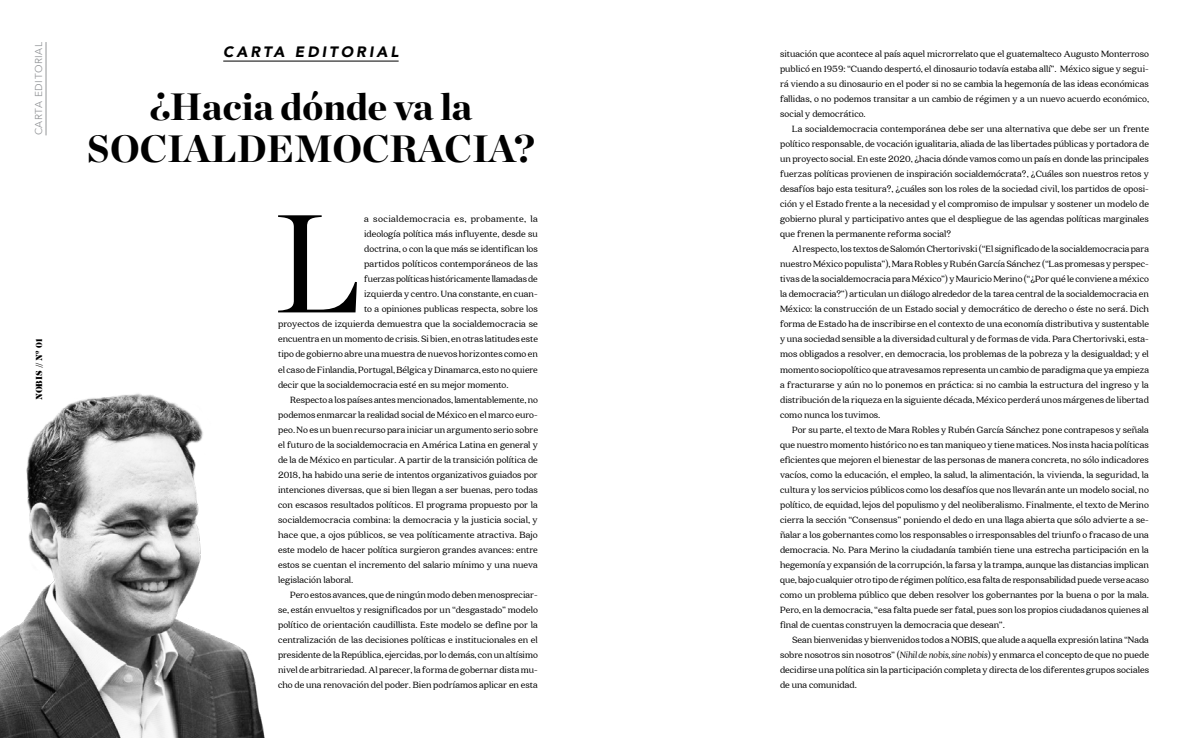
<style>
.page{position:relative;width:1191px;height:738px;background:#fff}
.page>*{position:absolute;margin:0;border:0;box-sizing:border-box;transform-origin:0 0}
.t1{font:139.1px "Chronicle Display";color:#000}
.t2{font:900 38px/42px "Chronicle Display";letter-spacing:-.005em;color:#000;text-align:center}
.t3{font:italic 900 15px "Avenir";letter-spacing:.2em;color:#000}
.t4{font:10px/15px "Quincy CF";color:#000;text-align:justify}
.t5{font:10px "Quincy CF";letter-spacing:.03em;color:#000}
.t6{font:10px "Avenir Next";letter-spacing:.06em;color:#939598}
.t7{font:8px "Cabernet JF Pro";color:#000}
.s1{font-style:italic}
</style>
<div class="page">
<hr style="left:46px;top:42px;width:1px;height:93px;background:#939598">
<hr style="left:223px;top:61px;width:175px;height:1px;background:#000">
<img style="left:0;top:393px;width:265px;height:344px">
<p class="t6" style="left:30px;top:135px;width:95px;rotate:-90deg">CARTA EDITORIAL</p>
<p class="t7" style="left:35px;top:399px;width:62px;rotate:-90deg">NOBIS // Nº 01</p>
<h3 class="t3" style="left:223px;top:39px;width:177px">CARTA EDITORIAL</h3>
<h2 class="t2" style="left:87px;top:83px;width:449px">¿Hacia dónde va la<br>SOCIALDEMOCRACIA?</h2>
<h1 class="t1" style="left:273px;top:157px;width:87px">L</h1>
<p class="t5" style="left:364px;top:213px;width:175px">a socialdemocracia es, probamente, la</p>
<p class="t4" style="left:364px;top:226px;width:175px">ideología política más influyente, desde su</p>
<p class="t4" style="left:364px;top:241px;width:175px">doctrina, o con la que más se identifican los</p>
<p class="t4" style="left:364px;top:256px;width:175px">partidos políticos contemporáneos de las</p>
<p class="t4" style="left:364px;top:271px;width:175px">fuerzas políticas históricamente llamadas de</p>
<p class="t4" style="left:364px;top:286px;width:175px">izquierda y centro. Una constante, en cuan-</p>
<p class="t4" style="left:364px;top:301px;width:175px">to a opiniones publicas respecta, sobre los</p>
<p class="t4" style="left:278px;top:316px;width:261px">proyectos de izquierda demuestra que la socialdemocracia se</p>
<p class="t4" style="left:278px;top:331px;width:261px">encuentra en un momento de crisis. Si bien, en otras latitudes este</p>
<p class="t4" style="left:278px;top:346px;width:261px">tipo de gobierno abre una muestra de nuevos horizontes como en</p>
<p class="t4" style="left:278px;top:361px;width:261px">el caso de Finlandia, Portugal, Bélgica y Dinamarca, esto no quiere</p>
<p class="t4" style="left:278px;top:376px;width:232px">decir que la socialdemocracia esté en su mejor momento.</p>
<p class="t4" style="left:290px;top:391px;width:249px">Respecto a los países antes mencionados, lamentablemente, no</p>
<p class="t4" style="left:278px;top:406px;width:261px">podemos enmarcar la realidad social de México en el marco euro-</p>
<p class="t4" style="left:278px;top:421px;width:261px">peo. No es un buen recurso para iniciar un argumento serio sobre</p>
<p class="t4" style="left:278px;top:436px;width:261px">el futuro de la socialdemocracia en América Latina en general y</p>
<p class="t4" style="left:278px;top:451px;width:261px">de la de México en particular. A partir de la transición política de</p>
<p class="t4" style="left:278px;top:466px;width:261px">2018, ha habido una serie de intentos organizativos guiados por</p>
<p class="t4" style="left:278px;top:481px;width:261px">intenciones diversas, que si bien llegan a ser buenas, pero todas</p>
<p class="t4" style="left:278px;top:496px;width:261px">con escasos resultados políticos. El programa propuesto por la</p>
<p class="t4" style="left:278px;top:511px;width:261px">socialdemocracia combina: la democracia y la justicia social, y</p>
<p class="t4" style="left:278px;top:526px;width:261px">hace que, a ojos públicos, se vea políticamente atractiva. Bajo</p>
<p class="t4" style="left:278px;top:541px;width:261px">este modelo de hacer política surgieron grandes avances: entre</p>
<p class="t4" style="left:278px;top:556px;width:261px">estos se cuentan el incremento del salario mínimo y una nueva</p>
<p class="t4" style="left:278px;top:571px;width:77px">legislación laboral.</p>
<p class="t4" style="left:290px;top:586px;width:249px">Pero estos avances, que de ningún modo deben menospreciar-</p>
<p class="t4" style="left:278px;top:601px;width:261px">se, están envueltos y resignificados por un “desgastado” modelo</p>
<p class="t4" style="left:278px;top:616px;width:261px">político de orientación caudillista. Este modelo se define por la</p>
<p class="t4" style="left:278px;top:631px;width:261px">centralización de las decisiones políticas e institucionales en el</p>
<p class="t4" style="left:278px;top:646px;width:261px">presidente de la República, ejercidas, por lo demás, con un altísimo</p>
<p class="t4" style="left:278px;top:661px;width:261px">nivel de arbitrariedad. Al parecer, la forma de gobernar dista mu-</p>
<p class="t4" style="left:278px;top:676px;width:261px">cho de una renovación del poder. Bien podríamos aplicar en esta</p>
<p class="t4" style="left:780px;top:46px;width:370px">situación que acontece al país aquel microrrelato que el guatemalteco Augusto Monterroso publicó en 1959: “Cuando despertó, el dinosaurio todavía estaba allí”. México sigue y segui&shy;rá viendo a su dinosaurio en el poder si no se cambia la hegemonía de las ideas económicas fallidas, o no podemos transitar a un cambio de régimen y a un nuevo acuerdo económico, social y democrático.</p>
<p class="t4" style="left:780px;top:121px;width:370px;text-indent:12px">La socialdemocracia contemporánea debe ser una alternativa que debe ser un frente político responsable, de vocación igualitaria, aliada de las libertades públicas y portadora de un proyecto social. En este 2020, ¿hacia dónde vamos como un país en donde las principales fuerzas políticas provienen de inspiración socialdemócrata?, ¿Cuáles son nuestros retos y desafíos bajo esta tesitura?, ¿cuáles son los roles de la sociedad civil, los partidos de oposi&shy;ción y el Estado frente a la necesidad y el compromiso de impulsar y sostener un modelo de gobierno plural y participativo antes que el despliegue de las agendas políticas marginales que frenen la permanente reforma social?</p>
<p class="t4" style="left:780px;top:241px;width:370px;text-indent:12px">Al respecto, los textos de Salomón Chertorivski (“El significado de la socialdemocracia para nuestro México populista”), Mara Robles y Rubén García Sánchez (“Las promesas y perspec&shy;tivas de la socialdemocracia para México”) y Mauricio Merino (“¿Por qué le conviene a méxico la democracia?”) articulan un diálogo alrededor de la tarea central de la socialdemocracia en México: la construcción de un Estado social y democrático de derecho o éste no será. Dich forma de Estado ha de inscribirse en el contexto de una economía distributiva y sustentable y una sociedad sensible a la diversidad cultural y de formas de vida. Para Chertorivski, esta&shy;mos obligados a resolver, en democracia, los problemas de la pobreza y la desigualdad; y el momento sociopolítico que atravesamos representa un cambio de paradigma que ya empieza a fracturarse y aún no lo ponemos en práctica: si no cambia la estructura del ingreso y la distribución de la riqueza en la siguiente década, México perderá unos márgenes de libertad como nunca los tuvimos.</p>
<p class="t4" style="left:780px;top:421px;width:370px;text-indent:12px">Por su parte, el texto de Mara Robles y Rubén García Sánchez pone contrapesos y señala que nuestro momento histórico no es tan maniqueo y tiene matices. Nos insta hacia políticas eficientes que mejoren el bienestar de las personas de manera concreta, no sólo indicadores vacíos, como la educación, el empleo, la salud, la alimentación, la vivienda, la seguridad, la cultura y los servicios públicos como los desafíos que nos llevarán ante un modelo social, no político, de equidad, lejos del populismo y del neoliberalismo. Finalmente, el texto de Merino cierra la sección “Consensus” poniendo el dedo en una llaga abierta que sólo advierte a se&shy;ñalar a los gobernantes como los responsables o irresponsables del triunfo o fracaso de una democracia. No. Para Merino la ciudadanía también tiene una estrecha participación en la hegemonía y expansión de la corrupción, la farsa y la trampa, aunque las distancias implican que, bajo cualquier otro tipo de régimen político, esa falta de responsabilidad puede verse acaso como un problema público que deben resolver los gobernantes por la buena o por la mala.<br>Pero, en la democracia, “esa falta puede ser fatal, pues son los propios ciudadanos quienes al final de cuentas construyen la democracia que desean”.</p>
<p class="t4" style="left:780px;top:631px;width:370px;text-indent:12px">Sean bienvenidas y bienvenidos todos a NOBIS, que alude a aquella expresión latina “Nada sobre nosotros sin nosotros” (<span class="s1">Nihil de nobis, sine nobis</span>) y enmarca el concepto de que no puede decidirse una política sin la participación completa y directa de los diferentes grupos sociales de una comunidad.</p>
</div>
